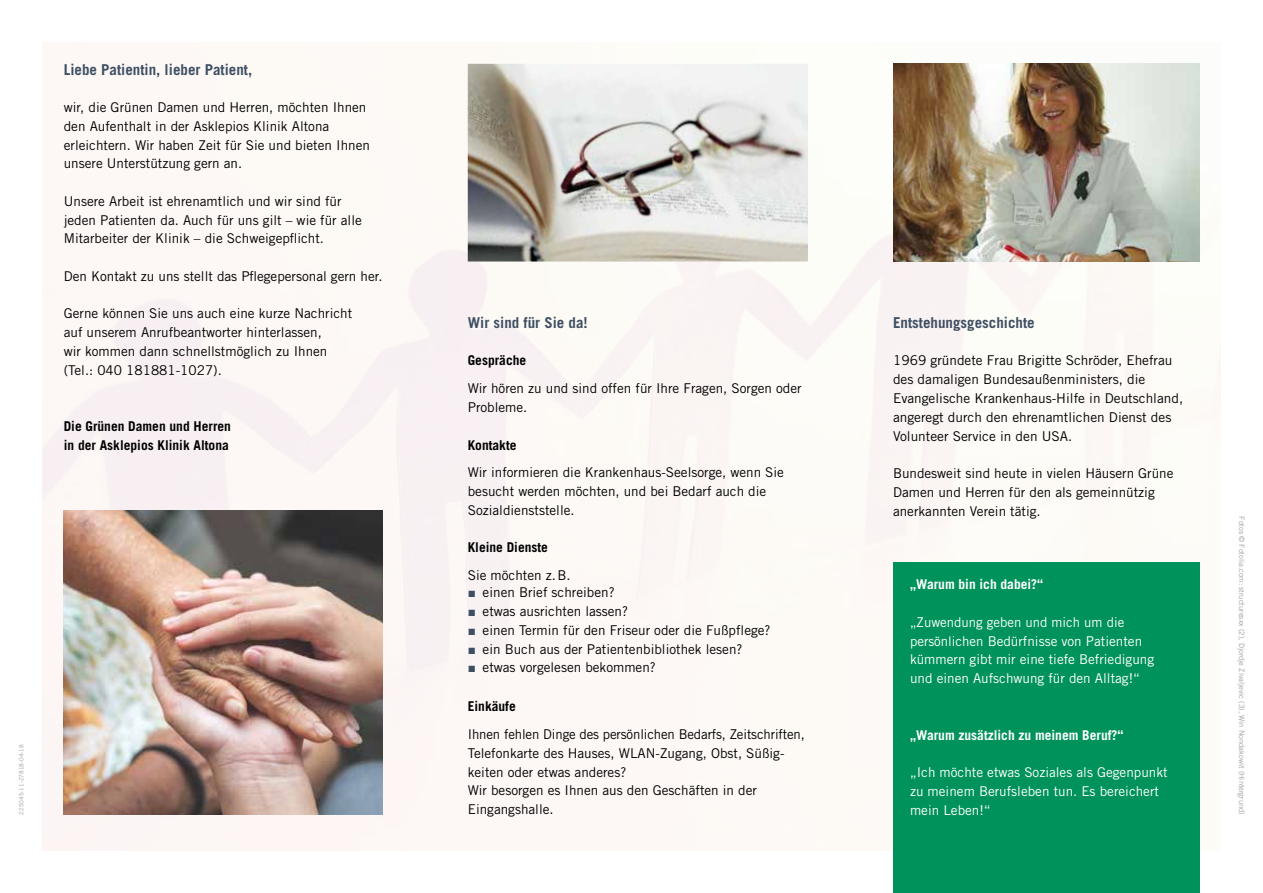
<style>
.page{position:relative;width:1263px;height:893px;background:#fff}
.page>*{position:absolute;margin:0;border:0;box-sizing:border-box;transform-origin:0 0}
.t1{font:700 15px "Trade Gothic LT Std";color:#3f4f63}
.t2{font:13.5px/18.8px "Trade Gothic LT Std";color:#000}
.t3{font:13.5px/18.8px "Trade Gothic LT Std";color:#fff}
.t4{font:700 13.5px/18.8px "Trade Gothic LT Std";color:#000}
.t5{font:700 13.5px "Trade Gothic LT Std";color:#fff}
.t6{font:7.5px "Trade Gothic LT Std";color:#9c9e9f}
.t7{font:6px "Trade Gothic LT Std";color:#9c9e9f}
.s1{font-family:"Arial";color:#3f4f63}
</style>
<div class="page">
<div style="left:43px;top:63px;width:1177px;height:787px;background:#fdf8f5"></div>
<div style="left:893px;top:563px;width:306px;height:330px;background:#00925b"></div>
<img style="left:64px;top:510px;width:319px;height:305px">
<img style="left:468px;top:64px;width:340px;height:197px">
<img style="left:893px;top:64px;width:306px;height:197px">
<p class="t1" style="left:64px;top:60px;width:190px">Liebe Patientin, lieber Patient,</p>
<p class="t2" style="left:64px;top:98px;width:308px">wir, die Grünen Damen und Herren, möchten Ihnen den Aufenthalt in der Asklepios Klinik Altona erleichtern. Wir haben Zeit für Sie und bieten Ihnen unsere Unterstützung gern an.</p>
<p class="t2" style="left:64px;top:192px;width:300px">Unsere Arbeit ist ehrenamtlich und wir sind für jeden Patienten da. Auch für uns gilt – wie für alle<br>Mitarbeiter der Klinik – die Schweigepflicht.</p>
<p class="t2" style="left:64px;top:267px;width:320px">Den Kontakt zu uns stellt das Pflegepersonal gern her.</p>
<p class="t2" style="left:64px;top:304px;width:290px">Gerne können Sie uns auch eine kurze Nachricht auf unserem Anrufbeantworter hinterlassen,<br>wir kommen dann schnellstmöglich zu Ihnen (Tel.: 040 181881-1027).</p>
<p class="t4" style="left:64px;top:416px;width:169px">Die Grünen Damen und Herren in der Asklepios Klinik Altona</p>
<p class="t7" style="left:18px;top:815px;width:72px;rotate:-90deg">225045-11-27818-04-18</p>
<p class="t1" style="left:468px;top:313px;width:122px">Wir sind für Sie da!</p>
<p class="t4" style="left:468px;top:351px;width:60px">Gespräche</p>
<p class="t2" style="left:468px;top:379px;width:335px">Wir hören zu und sind offen für Ihre Fragen, Sorgen oder<br>Probleme.</p>
<p class="t4" style="left:468px;top:435px;width:50px">Kontakte</p>
<p class="t2" style="left:468px;top:463px;width:318px">Wir informieren die Krankenhaus-Seelsorge, wenn Sie besucht werden möchten, und bei Bedarf auch die<br>Sozialdienststelle.</p>
<p class="t4" style="left:468px;top:538px;width:82px">Kleine Dienste</p>
<p class="t2" style="left:468px;top:566px;width:104px">Sie möchten z.B.</p>
<p class="t2" style="left:468px;top:583px;width:148px"><span class="s1">■</span> einen Brief schreiben?</p>
<p class="t2" style="left:468px;top:602px;width:162px"><span class="s1">■</span> etwas ausrichten lassen?</p>
<p class="t2" style="left:468px;top:620px;width:304px"><span class="s1">■</span> einen Termin für den Friseur oder die Fußpflege?</p>
<p class="t2" style="left:468px;top:639px;width:276px"><span class="s1">■</span> ein Buch aus der Patientenbibliothek lesen?</p>
<p class="t2" style="left:468px;top:658px;width:190px"><span class="s1">■</span> etwas vorgelesen bekommen?</p>
<p class="t4" style="left:468px;top:697px;width:50px">Einkäufe</p>
<p class="t2" style="left:468px;top:725px;width:339px">Ihnen fehlen Dinge des persönlichen Bedarfs, Zeitschriften, Telefonkarte des Hauses, WLAN-Zugang, Obst, Süßig&shy;keiten oder etwas anderes?<br>Wir besorgen es Ihnen aus den Geschäften in der Eingangshalle.</p>
<p class="t1" style="left:893px;top:313px;width:143px">Entstehungsgeschichte</p>
<p class="t2" style="left:893px;top:351px;width:292px">1969 gründete Frau Brigitte Schröder, Ehefrau des damaligen Bundesaußenministers, die Evangelische Krankenhaus-Hilfe in Deutschland, angeregt durch den ehrenamtlichen Dienst des Volunteer Service in den USA.</p>
<p class="t2" style="left:893px;top:464px;width:282px">Bundesweit sind heute in vielen Häusern Grüne<br>Damen und Herren für den als gemeinnützig anerkannten Verein tätig.</p>
<p class="t5" style="left:910px;top:576px;width:135px">„Warum bin ich dabei?“</p>
<p class="t3" style="left:910px;top:613px;width:246px">„Zuwendung geben und mich um die persönlichen Bedürfnisse von Patienten kümmern gibt mir eine tiefe Befriedigung und einen Aufschwung für den Alltag!“</p>
<p class="t5" style="left:910px;top:726px;width:215px">„Warum zusätzlich zu meinem Beruf?“</p>
<p class="t3" style="left:910px;top:763px;width:259px">„Ich möchte etwas Soziales als Gegenpunkt zu meinem Berufsleben tun. Es bereichert</p>
<p class="t3" style="left:910px;top:800px;width:82px">mein Leben!“</p>
<p class="t6" style="left:1246px;top:516px;width:300px;rotate:90deg">Fotos © Fotolia.com: structuresxx (2), Djordje Zivaljevic (3), Win Nondakowit (Hintergrund)</p>
</div>
